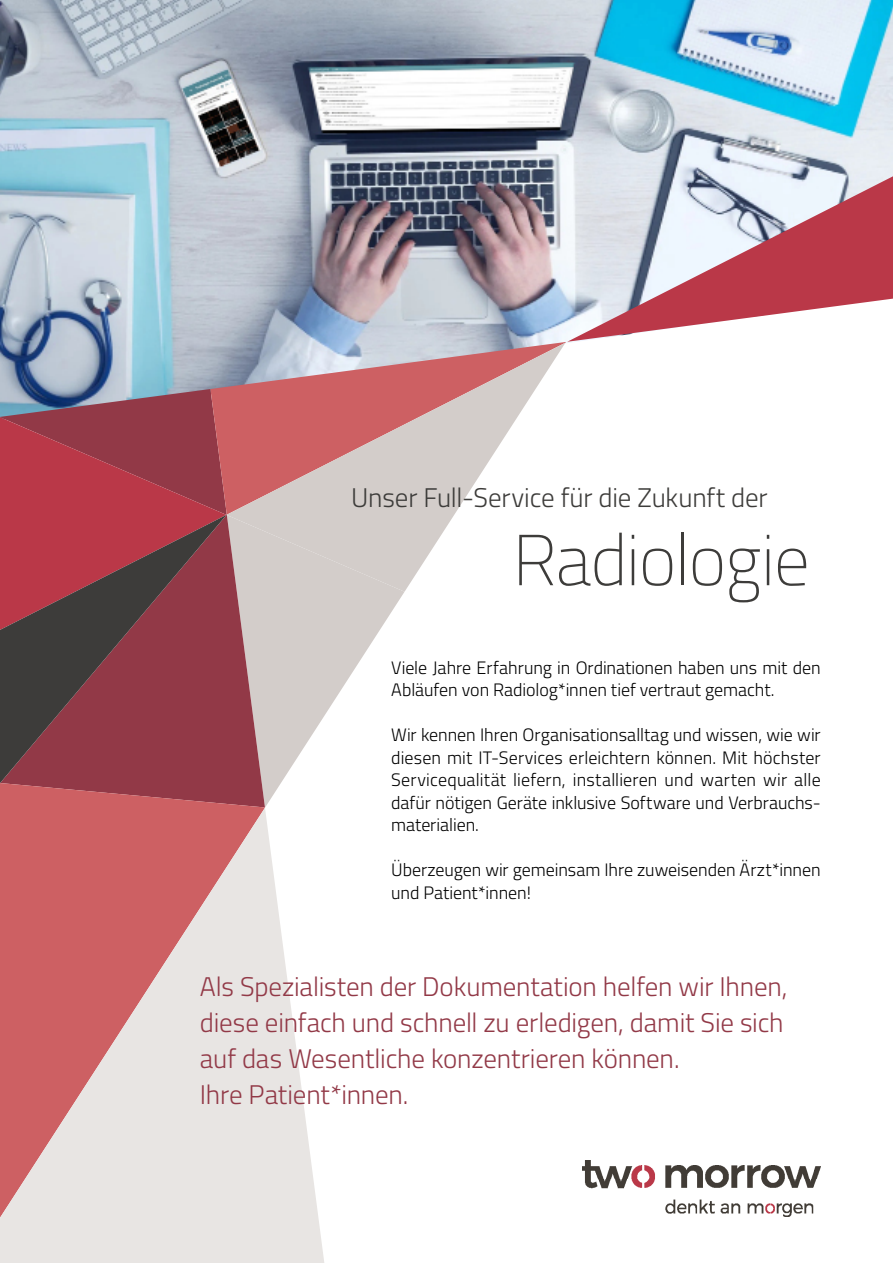
<style>
.page{position:relative;width:893px;height:1263px;background:#fff}
.page>*{position:absolute;margin:0;border:0;box-sizing:border-box;transform-origin:0 0}
.t1{font:200 72px "Cairo";letter-spacing:-.015em;color:#3d3c3a}
.t2{font:300 27px/36px "Cairo";letter-spacing:-.005em;color:#923947}
.t3{font:300 27px "Cairo";letter-spacing:-.01em;color:#3d3c3a}
.t4{font:300 18px/22.5px "Cairo";letter-spacing:-.005em;color:#000}
</style>
<div class="page">
<img style="left:0;top:0;width:893px;height:389px">
<svg style="left:265px;top:592px;width:139px;height:215px;fill:#d9d4d2"></svg>
<svg style="left:226px;top:516px;width:39px;height:267px;background:#ac747b"></svg>
<svg style="left:0;top:389px;width:227px;height:127px;background:#83667b"></svg>
<svg style="left:210px;top:342px;width:356px;height:173px;background:#b99da8"></svg>
<svg style="left:227px;top:343px;width:338px;height:249px"></svg>
<svg style="left:0;top:417px;width:226px;height:98px;background:#a73948"></svg>
<svg style="left:0;top:783px;width:265px;height:25px;background:#b14f57"></svg>
<svg style="left:0;top:515px;width:226px;height:268px;background:#823943"></svg>
<svg style="left:0;top:808px;width:324px;height:455px;background:#ddaeae"></svg>
<svg style="left:567px;top:176px;width:326px;height:166px"></svg>
<div style="left:575px;top:1153px;width:252px;height:71px;background:#fff;opacity:.75"></div>
<h2 class="t3" style="left:351px;top:478px;width:418px">Unser Full-Service für die Zukunft der</h2>
<h1 class="t1" style="left:513px;top:509px;width:299px">Radiologie</h1>
<p class="t4" style="left:391px;top:656px;width:431px">Viele Jahre Erfahrung in Ordinationen haben uns mit den<br>Abläufen von Radiolog*innen tief vertraut gemacht.</p>
<p class="t4" style="left:391px;top:724px;width:431px;text-align:justify">Wir kennen Ihren Organisationsalltag und wissen, wie wir diesen mit IT-Services erleichtern können. Mit höchster Servicequalität liefern, installieren und warten wir alle dafür nötigen Geräte inklusive Software und Verbrauchs&shy;materialien.</p>
<p class="t4" style="left:391px;top:859px;width:431px">Überzeugen wir gemeinsam Ihre zuweisenden Ärzt*innen und Patient*innen!</p>
<h2 class="t2" style="left:200px;top:969px;width:589px">Als Spezialisten der Dokumentation helfen wir Ihnen, diese einfach und schnell zu erledigen, damit Sie sich auf das Wesentliche konzentrieren können.<br>Ihre Patient*innen.</h2>
</div>
